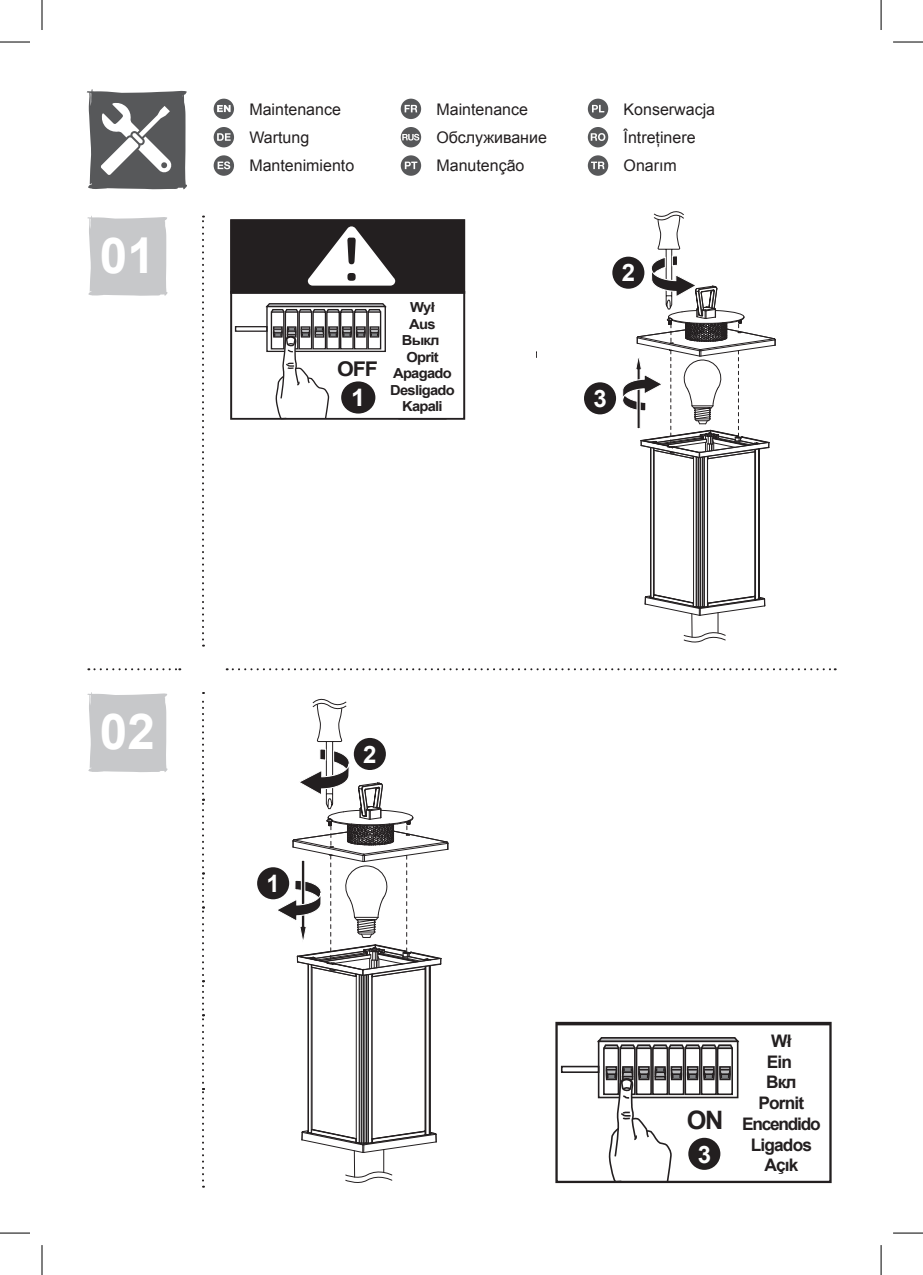
<style>
.page{position:relative;width:923px;height:1275px;background:#fff}
.page>*{position:absolute;margin:0;border:0;box-sizing:border-box;transform-origin:0 0}
.t1{font:700 49.4px "Arial";color:#fff}
.t2{font:700 25.4px "Arial";color:#231f20}
.t3{font:700 24px "Arial";color:#fff}
.t4{font:700 24px "Arial";color:#fff;scale:1.07 1}
.t5{font:700 20.2px "Arial";color:#231f20;scale:1.07 1}
.t6{font:700 17.4px/20.8px "Arial";letter-spacing:-.05em;color:#231f20;text-align:center}
.t7{font:16px "Arial";color:#231f20}
.t8{font:700 13.8px/16.6px "Arial";letter-spacing:-.05em;color:#231f20;text-align:center;scale:1.07 1}
</style>
<div class="page">
<svg style="left:214px;top:99px;width:20px;height:20px"></svg>
<svg style="left:401px;top:99px;width:20px;height:20px"></svg>
<svg style="left:588px;top:99px;width:20px;height:20px"></svg>
<svg style="left:214px;top:127px;width:20px;height:20px"></svg>
<svg style="left:401px;top:127px;width:20px;height:20px"></svg>
<svg style="left:588px;top:127px;width:20px;height:20px"></svg>
<svg style="left:214px;top:155px;width:20px;height:21px"></svg>
<svg style="left:401px;top:155px;width:20px;height:21px"></svg>
<svg style="left:588px;top:155px;width:20px;height:21px"></svg>
<svg style="left:87px;top:89px;width:100px;height:101px"></svg>
<div style="left:231px;top:220px;width:233px;height:73px;background:#231f20"></div>
<div style="left:230px;top:219px;width:235px;height:74px;border:1px solid #231f20"></div>
<svg style="left:308px;top:226px;width:87px;height:60px"></svg>
<div style="left:230px;top:291px;width:235px;height:129px;border:2px solid #231f20"></div>
<svg style="left:265px;top:303px;width:123px;height:117px"></svg>
<div style="left:235px;top:326px;width:33px;height:6px;border:1px solid #231f20"></div>
<hr style="left:398px;top:418px;width:49px;height:1px;background:#231f20">
<div style="left:341px;top:381px;width:34px;height:32px;background:#231f20;border-radius:50%"></div>
<hr style="left:557px;top:1023px;width:273px;height:2px;background:#231f20">
<div style="left:555px;top:1021px;width:277px;height:162px;border:2px solid #231f20"></div>
<div style="left:598px;top:1040px;width:140px;height:58px;border:2px solid #231f20"></div>
<svg style="left:597px;top:1037px;width:143px;height:13px"></svg>
<div style="left:619px;top:1047px;width:17px;height:48px;border:2px solid #231f20"></div>
<div style="left:603px;top:1047px;width:16px;height:48px;border:2px solid #231f20"></div>
<div style="left:636px;top:1047px;width:16px;height:48px;border:2px solid #231f20"></div>
<div style="left:668px;top:1047px;width:16px;height:48px;border:2px solid #231f20"></div>
<div style="left:684px;top:1047px;width:17px;height:48px;border:2px solid #231f20"></div>
<div style="left:701px;top:1047px;width:16px;height:48px;border:2px solid #231f20"></div>
<div style="left:717px;top:1047px;width:16px;height:48px;border:2px solid #231f20"></div>
<div style="left:652px;top:1047px;width:16px;height:48px;border:2px solid #231f20"></div>
<svg style="left:605px;top:1065px;width:127px;height:118px"></svg>
<div style="left:561px;top:1065px;width:38px;height:8px;border:2px solid #231f20"></div>
<hr style="left:753px;top:1181px;width:57px;height:1px;background:#231f20">
<hr style="left:308px;top:964px;width:1px;height:168px;background:#231f20">
<hr style="left:311px;top:964px;width:1px;height:169px;background:#231f20">
<hr style="left:312px;top:967px;width:1px;height:162px;background:#231f20">
<hr style="left:356px;top:974px;width:1px;height:168px;background:#231f20">
<hr style="left:359px;top:975px;width:1px;height:168px;background:#231f20">
<hr style="left:361px;top:975px;width:1px;height:167px;background:#231f20">
<hr style="left:362px;top:975px;width:1px;height:167px;background:#231f20">
<hr style="left:363px;top:975px;width:1px;height:168px;background:#231f20">
<hr style="left:364px;top:975px;width:1px;height:168px;background:#231f20">
<hr style="left:366px;top:975px;width:1px;height:168px;background:#231f20">
<hr style="left:368px;top:974px;width:1px;height:169px;background:#231f20">
<hr style="left:372px;top:974px;width:1px;height:168px;background:#231f20">
<hr style="left:425px;top:966px;width:1px;height:168px;background:#231f20">
<hr style="left:429px;top:965px;width:1px;height:169px;background:#231f20">
<hr style="left:430px;top:965px;width:1px;height:167px;background:#231f20">
<svg style="left:275px;top:698px;width:174px;height:327px"></svg>
<svg style="left:301px;top:1128px;width:136px;height:55px"></svg>
<hr style="left:650px;top:447px;width:1px;height:150px;background:#231f20">
<hr style="left:653px;top:448px;width:1px;height:150px;background:#231f20">
<hr style="left:654px;top:450px;width:1px;height:145px;background:#231f20">
<hr style="left:693px;top:456px;width:1px;height:150px;background:#231f20">
<hr style="left:696px;top:457px;width:1px;height:150px;background:#231f20">
<hr style="left:698px;top:457px;width:1px;height:150px;background:#231f20">
<hr style="left:700px;top:457px;width:1px;height:150px;background:#231f20">
<hr style="left:702px;top:457px;width:1px;height:150px;background:#231f20">
<hr style="left:704px;top:457px;width:1px;height:150px;background:#231f20">
<hr style="left:707px;top:456px;width:1px;height:150px;background:#231f20">
<hr style="left:754px;top:452px;width:1px;height:144px;background:#231f20">
<hr style="left:755px;top:449px;width:1px;height:150px;background:#231f20">
<hr style="left:758px;top:449px;width:1px;height:150px;background:#231f20">
<hr style="left:759px;top:449px;width:1px;height:149px;background:#231f20">
<svg style="left:622px;top:211px;width:154px;height:291px"></svg>
<svg style="left:645px;top:594px;width:121px;height:49px"></svg>
<svg style="left:202px;top:215px;width:2px;height:431px"></svg>
<svg style="left:202px;top:692px;width:2px;height:390px"></svg>
<svg style="left:202px;top:1088px;width:2px;height:99px"></svg>
<svg style="left:227px;top:668px;width:609px;height:2px"></svg>
<svg style="left:88px;top:668px;width:92px;height:2px"></svg>
<svg style="left:87px;top:216px;width:81px;height:80px;background:#cbccce"></svg>
<svg style="left:87px;top:692px;width:81px;height:80px;background:#cbccce"></svg>
<div style="left:688px;top:1137px;width:32px;height:32px;background:#231f20;border-radius:50%"></div>
<div style="left:612px;top:257px;width:32px;height:32px;background:#231f20;border-radius:50%"></div>
<div style="left:584px;top:382px;width:32px;height:32px;background:#231f20;border-radius:50%"></div>
<div style="left:257px;top:867px;width:32px;height:32px;background:#231f20;border-radius:50%"></div>
<div style="left:354px;top:738px;width:32px;height:32px;background:#231f20;border-radius:50%"></div>
<hr style="left:0;top:42px;width:30px;height:1px;background:#000">
<hr style="left:893px;top:42px;width:30px;height:1px;background:#000">
<hr style="left:0;top:1232px;width:30px;height:1px;background:#000">
<hr style="left:893px;top:1232px;width:30px;height:1px;background:#000">
<hr style="left:42px;top:0;width:1px;height:30px;background:#000">
<svg style="left:42px;top:1245px;width:1px;height:29px"></svg>
<hr style="left:881px;top:0;width:1px;height:30px;background:#000">
<svg style="left:880px;top:1245px;width:2px;height:29px"></svg>
<h1 class="t1" style="left:100px;top:223px;width:57px">01</h1>
<p class="t7" style="left:249px;top:99px;width:93px">Maintenance</p>
<p class="t7" style="left:436px;top:99px;width:93px">Maintenance</p>
<p class="t7" style="left:624px;top:99px;width:93px">Konserwacja</p>
<p class="t7" style="left:249px;top:127px;width:61px">Wartung</p>
<p class="t7" style="left:436px;top:127px;width:112px">Обслуживание</p>
<p class="t7" style="left:624px;top:127px;width:74px">Întreținere</p>
<p class="t7" style="left:249px;top:155px;width:106px">Mantenimiento</p>
<p class="t7" style="left:436px;top:155px;width:90px">Manutenção</p>
<p class="t7" style="left:624px;top:155px;width:55px">Onarım</p>
<p class="t5" style="left:337px;top:356px;width:40px">OFF</p>
<h3 class="t4" style="left:351px;top:382px;width:15px">1</h3>
<p class="t8" style="left:390px;top:299px;width:62px">Wył<br>Aus<br>Выкл<br>Oprit<br>Apagado<br>Desligado<br>Kapali</p>
<h3 class="t3" style="left:622px;top:257px;width:15px">2</h3>
<h3 class="t3" style="left:593px;top:383px;width:15px">3</h3>
<h1 class="t1" style="left:100px;top:699px;width:57px">02</h1>
<h3 class="t3" style="left:266px;top:867px;width:15px">1</h3>
<h3 class="t3" style="left:363px;top:738px;width:15px">2</h3>
<h2 class="t2" style="left:687px;top:1103px;width:38px">ON</h2>
<h3 class="t3" style="left:698px;top:1138px;width:15px">3</h3>
<p class="t6" style="left:742px;top:1030px;width:80px">Wł<br>Ein<br>Вкл<br>Pornit<br>Encendido<br>Ligados<br>Açık</p>
</div>
